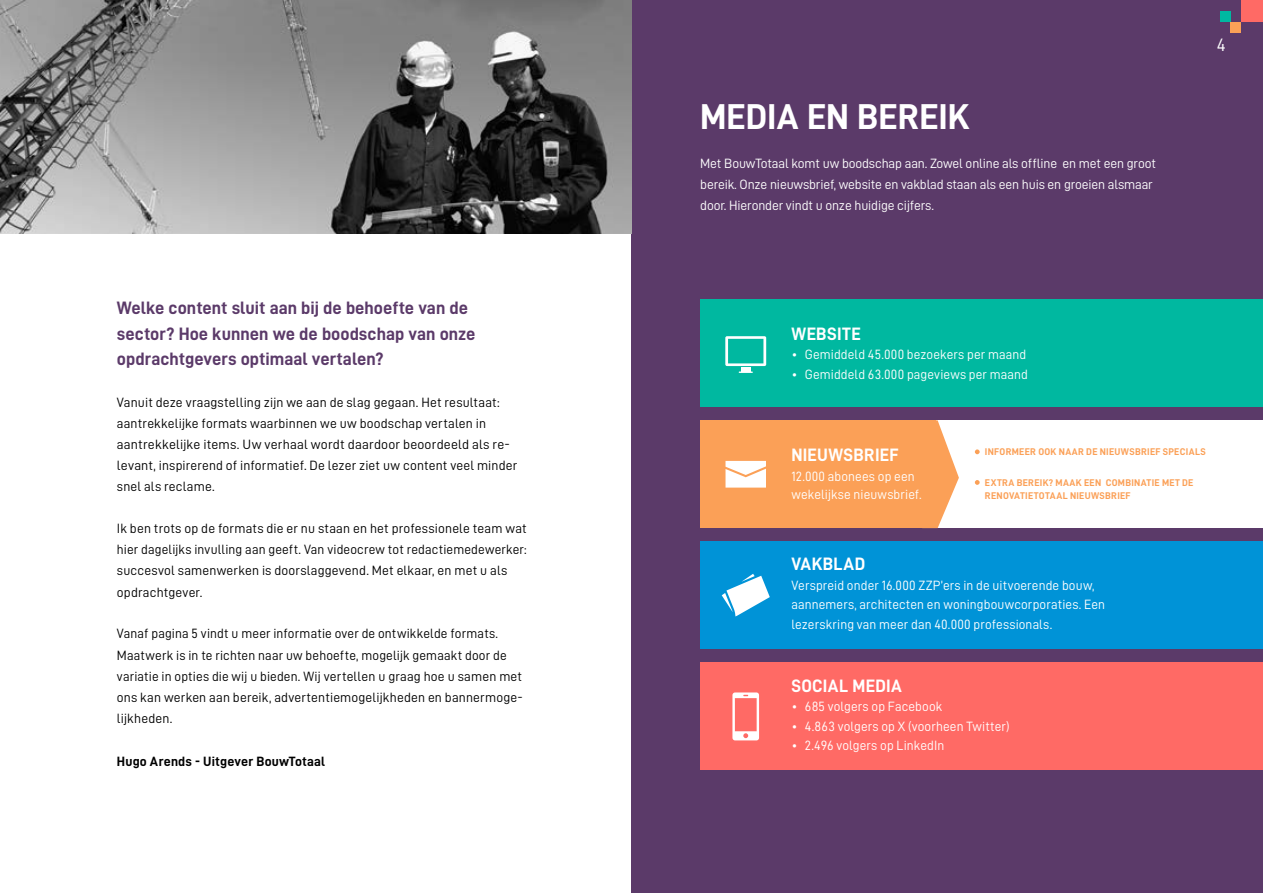
<style>
.page{position:relative;width:1263px;height:893px;background:#fff}
.page>*{position:absolute;margin:0;border:0;box-sizing:border-box;transform-origin:0 0}
.t1{font:36px "D DIN Bold";color:#fff}
.t2{font:18px/25.5px "D DIN Bold";color:#5b3a69}
.t3{font:18px "D DIN Bold";letter-spacing:.015em;color:#fff}
.t4{font:18px "D DIN";color:#fff}
.t5{font:13.5px/21px "D DIN";letter-spacing:.01em;color:#000}
.t6{font:13.5px/21px "D DIN";letter-spacing:.005em;color:#fff}
.t7{font:13.5px "D DIN Bold";letter-spacing:.015em;color:#000}
.t8{font:9.75px/13.5px "D DIN Bold";letter-spacing:.03em;color:#fba057}
</style>
<div class="page">
<div style="left:631px;top:0;width:632px;height:893px;background:#5b3a69"></div>
<div style="left:700px;top:299px;width:563px;height:108px;background:#00b8a0"></div>
<svg style="left:725px;top:336px;width:41px;height:37px"></svg>
<div style="left:700px;top:420px;width:563px;height:108px;background:#fba057"></div>
<div style="left:936px;top:420px;width:327px;height:108px;background:#fff"></div>
<svg style="left:725px;top:461px;width:41px;height:27px"></svg>
<div style="left:700px;top:541px;width:563px;height:108px;background:#0093d7"></div>
<svg style="left:722px;top:574px;width:48px;height:42px"></svg>
<div style="left:700px;top:662px;width:563px;height:108px;background:#ff6a65"></div>
<svg style="left:732px;top:692px;width:27px;height:48px"></svg>
<img style="left:0;top:0;width:631px;height:233px">
<svg style="left:936px;top:420px;width:23px;height:108px"></svg>
<svg style="left:975px;top:449px;width:5px;height:5px"></svg>
<svg style="left:975px;top:480px;width:5px;height:5px"></svg>
<div style="left:1219px;top:11px;width:11px;height:11px;background:#00b8a1"></div>
<div style="left:1230px;top:22px;width:11px;height:11px;background:#faa157"></div>
<div style="left:1241px;top:0;width:22px;height:22px;background:#ff6a65"></div>
<h2 class="t2" style="left:117px;top:295px;width:360px">Welke content sluit aan bij de behoefte van de sector? Hoe kunnen we de boodschap van onze opdrachtgevers optimaal vertalen?</h2>
<p class="t5" style="left:117px;top:392px;width:402px">Vanuit deze vraagstelling zijn we aan de slag gegaan. Het resultaat: aantrekkelijke formats waarbinnen we uw boodschap vertalen in aantrekkelijke items. Uw verhaal wordt daardoor beoordeeld als re&shy;levant, inspirerend of informatief. De lezer ziet uw content veel minder snel als reclame.</p>
<p class="t5" style="left:117px;top:518px;width:411px">Ik ben trots op de formats die er nu staan en het professionele team wat hier dagelijks invulling aan geeft. Van videocrew tot redactiemedewerker: succesvol samenwerken is doorslaggevend. Met elkaar, en met u als opdrachtgever.</p>
<p class="t5" style="left:117px;top:623px;width:407px">Vanaf pagina 5 vindt u meer informatie over de ontwikkelde formats.<br>Maatwerk is in te richten naar uw behoefte, mogelijk gemaakt door de variatie in opties die wij u bieden. Wij vertellen u graag hoe u samen met ons kan werken aan bereik, advertentiemogelijkheden en bannermoge&shy;lijkheden.</p>
<p class="t7" style="left:117px;top:754px;width:210px">Hugo Arends - Uitgever BouwTotaal</p>
<h1 class="t1" style="left:700px;top:97px;width:271px">MEDIA EN BEREIK</h1>
<p class="t6" style="left:700px;top:153px;width:457px">Met BouwTotaal komt uw boodschap aan. Zowel online als offline en met een groot bereik. Onze nieuwsbrief, website en vakblad staan als een huis en groeien alsmaar door. Hieronder vindt u onze huidige cijfers.</p>
<h2 class="t4" style="left:1217px;top:35px;width:10px">4</h2>
<h2 class="t3" style="left:791px;top:323px;width:71px">WEBSITE</h2>
<p class="t6" style="left:791px;top:344px;width:236px">• Gemiddeld 45.000 bezoekers per maand</p>
<p class="t6" style="left:791px;top:363px;width:238px">• Gemiddeld 63.000 pageviews per maand</p>
<h2 class="t3" style="left:791px;top:445px;width:109px">NIEUWSBRIEF</h2>
<p class="t6" style="left:791px;top:467px;width:132px;line-height:18px">12.000 abonees op een wekelijkse nieuwsbrief.</p>
<p class="t8" style="left:985px;top:445px;width:222px">INFORMEER OOK NAAR DE NIEUWSBRIEF SPECIALS</p>
<p class="t8" style="left:985px;top:475px;width:210px">EXTRA BEREIK? MAAK EEN COMBINATIE MET DE<br>RENOVATIETOTAAL NIEUWSBRIEF</p>
<h2 class="t3" style="left:791px;top:554px;width:75px">VAKBLAD</h2>
<p class="t6" style="left:791px;top:575px;width:315px;line-height:19.5px">Verspreid onder 16.000 ZZP’ers in de uitvoerende bouw, aannemers, architecten en woningbouwcorporaties. Een lezerskring van meer dan 40.000 professionals.</p>
<h2 class="t3" style="left:791px;top:676px;width:112px">SOCIAL MEDIA</h2>
<p class="t6" style="left:791px;top:696px;width:152px">• 685 volgers op Facebook</p>
<p class="t6" style="left:791px;top:715px;width:220px">• 4.863 volgers op X (voorheen Twitter)</p>
<p class="t6" style="left:791px;top:735px;width:154px">• 2.496 volgers op LinkedIn</p>
</div>
